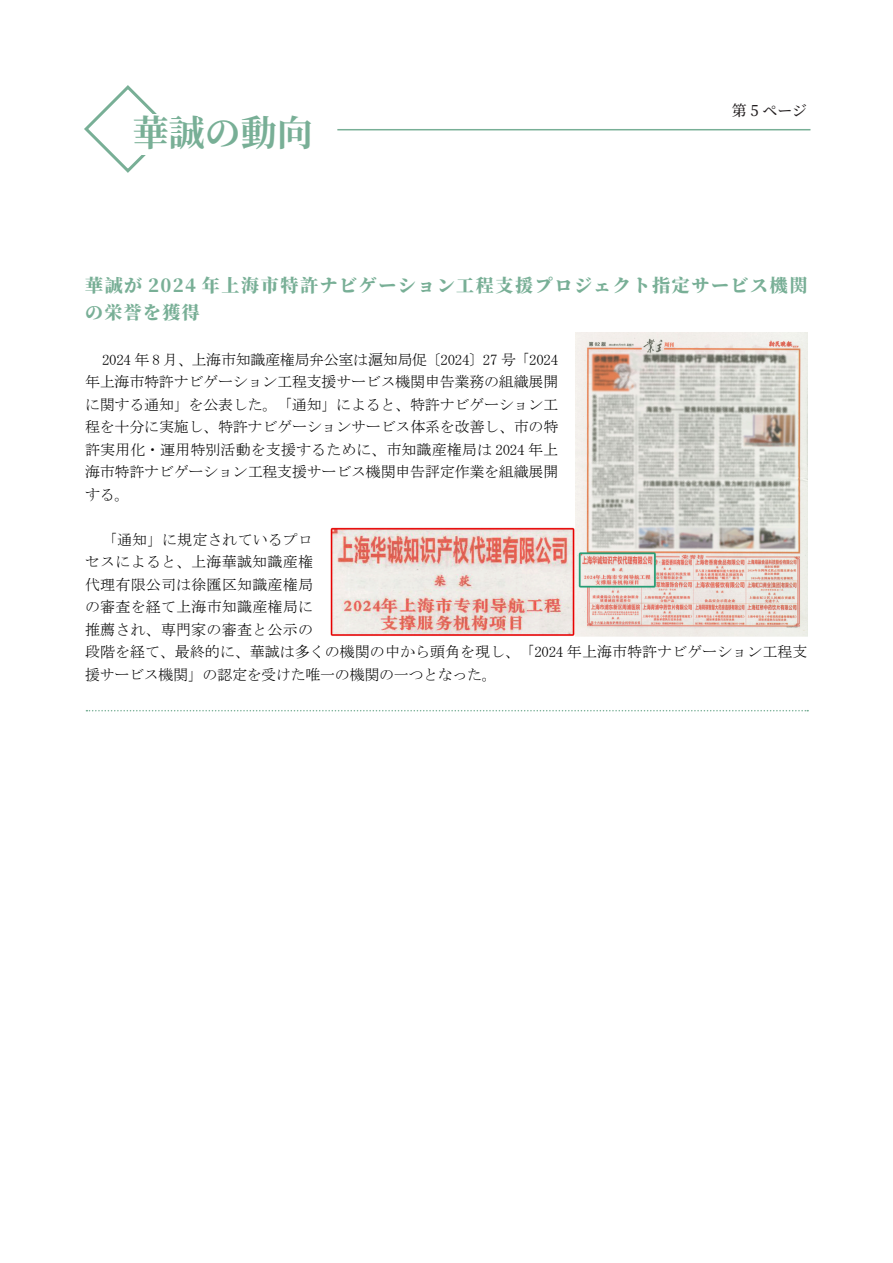
<style>
.page{position:relative;width:893px;height:1263px;background:#fff}
.page>*{position:absolute;margin:0;border:0;box-sizing:border-box;transform-origin:0 0}
.t1{font:700 36px "Source Han Serif JP";color:#78af96}
.标题{font:800 18px/27px "Source Han Serif CN";letter-spacing:.09em;color:#78af96}
.t2{font:15px/22.5px "MS Mincho";color:#000;text-align:justify}
.t3{font:500 15px "Source Han Serif CN";color:#231f20}
</style>
<div class="page">
<svg style="left:84px;top:85px;width:73px;height:88px"></svg>
<div style="left:133px;top:114px;width:539px;height:41px;background:#fff"></div>
<hr style="left:337px;top:129px;width:473px;height:1px;background:#78af96">
<svg style="left:86px;top:710px;width:722px;height:1px"></svg>
<img style="left:330px;top:527px;width:245px;height:109px">
<img style="left:575px;top:333px;width:232px;height:304px">
<p class="t1" style="left:133px;top:112px;width:181px">華誠の動向</p>
<p class="t3" style="left:732px;top:102px;width:77px">第 5 ページ</p>
<p class="标题" style="left:85px;top:273px;width:724px">華誠が 2024 年上海市特許ナビゲーション工程支援プロジェクト指定サービス機関の栄誉を獲得</p>
<p class="t2" style="left:85px;top:348px;width:475px;text-indent:17px">2024 年 8 月、上海市知識産権局弁公室は滬知局促〔2024〕27 号「2024年上海市特許ナビゲーション工程支援サービス機関申告業務の組織展開に関する通知」を公表した。「通知」によると、特許ナビゲーション工程を十分に実施し、特許ナビゲーションサービス体系を改善し、市の特許実用化・運用特別活動を支援するために、市知識産権局は 2024 年上海市特許ナビゲーション工程支援サービス機関申告評定作業を組織展開する。</p>
<p class="t2" style="left:85px;top:528px;width:724px;text-align:left;text-indent:17px">「通知」に規定されているプロ<br>セスによると、上海華誠知識産権<br>代理有限公司は徐匯区知識産権局<br>の審査を経て上海市知識産権局に<br>推薦され、専門家の審査と公示の<br>段階を経て、最終的に、華誠は多くの機関の中から頭角を現し、「2024 年上海市特許ナビゲーション工程支援サービス機関」の認定を受けた唯一の機関の一つとなった。</p>
</div>
